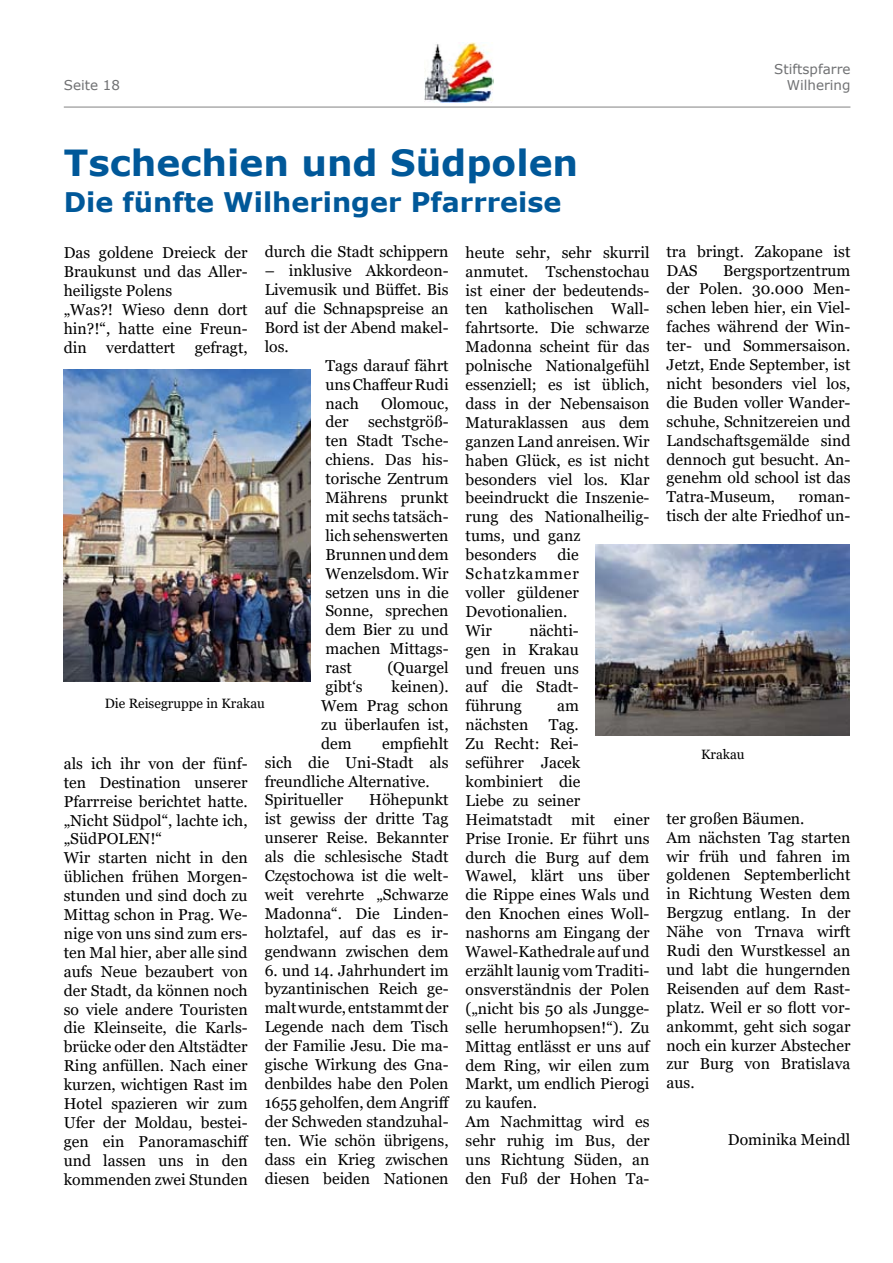
<style>
.page{position:relative;width:893px;height:1263px;background:#fff}
.page>*{position:absolute;margin:0;border:0;box-sizing:border-box;transform-origin:0 0}
.t1{font:700 36px "Verdana";color:#005899}
.t2{font:700 27px "Verdana";color:#005899}
.t3{font:15.75px/18.9px "Georgia";color:#000}
.t4{font:13.5px/16.2px "Verdana";color:#707173;text-align:right}
.t5{font:13.5px "Georgia";color:#000}
</style>
<div class="page">
<hr style="left:64px;top:107px;width:786px;height:1px;background:#000">
<img style="left:425px;top:43px;width:69px;height:60px">
<img style="left:64px;top:369px;width:247px;height:313px">
<img style="left:595px;top:544px;width:255px;height:191px">
<p class="t4" style="left:64px;top:77px;width:58px">Seite 18</p>
<p class="t4" style="left:774px;top:61px;width:78px">Stiftspfarre<br>Wilhering</p>
<h1 class="t1" style="left:64px;top:137px;width:516px">Tschechien und Südpolen</h1>
<h2 class="t2" style="left:64px;top:183px;width:499px">Die fünfte Wilheringer Pfarrreise</h2>
<p class="t3" style="left:265px;top:243px;width:185px">durch die Stadt schippern</p>
<p class="t3" style="left:265px;top:262px;width:185px;text-align:justify">– inklusive Akkordeon-Livemusik und Büffet. Bis auf die Schnapspreise an Bord ist der Abend makel&shy;los.</p>
<p class="t3" style="left:325px;top:356px;width:125px;text-align:justify">Tags darauf fährt uns Chaffeur Rudi nach</p>
<p class="t3" style="left:466px;top:243px;width:185px">heute sehr, sehr skurril anmutet. Tschenstochau ist einer der bedeutends&shy;ten katholischen Wall&shy;fahrtsorte. Die schwarze<br>Madonna scheint für das polnische Nationalgefühl essenziell; es ist üblich, dass in der Nebensaison<br>Maturaklassen aus dem ganzen Land anreisen. Wir haben Glück, es ist nicht besonders viel los. Klar beeindruckt die Inszenie&shy;rung des Nationalheilig&shy;tums, und ganz besonders</p>
<p class="t3" style="left:64px;top:244px;width:185px">Das goldene Dreieck der<br>Braukunst und das Aller&shy;heiligste Polens<br>„Was?! Wieso denn dort hin?!“, hatte eine Freun&shy;din verdattert gefragt,</p>
<p class="t3" style="left:325px;top:394px;width:125px;text-align:justify;text-indent:56px">Olomouc, der sechstgröß&shy;ten Stadt Tsche&shy;chiens. Das his&shy;torische Zentrum Mährens prunkt mit sechs tatsäch&shy;lich sehenswerten Brunnen und dem Wenzelsdom. Wir setzen uns in die Sonne, sprechen dem Bier zu und machen Mittags&shy;rast</p>
<p class="t3" style="left:466px;top:546px;width:115px;text-indent:92px">die<br>Schatzkammer voller güldener<br>Devotionalien.<br>Wir</p>
<p class="t3" style="left:466px;top:621px;width:115px;text-align:justify;text-indent:64px">nächti&shy;gen in Krakau und freuen uns auf die Stadt&shy;führung</p>
<p class="t3" style="left:387px;top:659px;width:63px">(Quargel</p>
<p class="t3" style="left:321px;top:677px;width:129px;text-align:justify;text-indent:70px">keinen).<br>Wem Prag schon zu überlaufen ist, dem</p>
<p class="t3" style="left:325px;top:677px;width:39px">gibt‘s</p>
<p class="t5" style="left:105px;top:696px;width:162px">Die Reisegruppe in Krakau</p>
<p class="t3" style="left:557px;top:697px;width:23px">am</p>
<p class="t3" style="left:466px;top:716px;width:64px">nächsten</p>
<p class="t3" style="left:466px;top:716px;width:185px;text-indent:83px">Tag.<br>Zu Recht: Rei-<br>seführer Jacek kombiniert die<br>Liebe zu seiner<br>Heimatstadt mit einer<br>Prise Ironie. Er führt uns durch die Burg auf dem<br>Wawel, klärt uns über die Rippe eines Wals und den Knochen eines Woll&shy;nashorns am Eingang der<br>Wawel-Kathedrale auf und erzählt launig vom Traditi&shy;onsverständnis der Polen („nicht bis 50 als Jungge&shy;selle herumhopsen!“). Zu<br>Mittag entlässt er uns auf dem Ring, wir eilen zum<br>Markt, um endlich Pierogi zu kaufen.<br>Am Nachmittag wird es sehr ruhig im Bus, der uns Richtung Süden, an den Fuß der Hohen Ta-</p>
<p class="t3" style="left:265px;top:734px;width:185px;text-indent:118px">empfiehlt sich die Uni-Stadt als freundliche Alternative.<br>Spiritueller</p>
<p class="t3" style="left:64px;top:754px;width:186px">als ich ihr von der fünf&shy;ten Destination unserer<br>Pfarrreise berichtet hatte. „Nicht Südpol“, lachte ich, „SüdPOLEN!“<br>Wir starten nicht in den üblichen frühen Morgen&shy;stunden und sind doch zu<br>Mittag schon in Prag. We&shy;nige von uns sind zum ers&shy;ten Mal hier, aber alle sind aufs Neue bezaubert von der Stadt, da können noch so viele andere Touristen die Kleinseite, die Karls&shy;brücke oder den Altstädter<br>Ring anfüllen. Nach einer kurzen, wichtigen Rast im<br>Hotel spazieren wir zum<br>Ufer der Moldau, bestei&shy;gen ein Panoramaschiff und lassen uns in den kommenden zwei Stunden</p>
<p class="t3" style="left:265px;top:791px;width:185px;text-align:justify;text-indent:105px">Höhepunkt ist gewiss der dritte Tag unserer Reise. Bekannter als die schlesische Stadt Częstochowa ist die welt&shy;weit verehrte „Schwarze Madonna“. Die Linden&shy;holztafel, auf das es ir&shy;gendwann zwischen dem</p>
<p class="t3" style="left:265px;top:961px;width:186px;text-align:justify">6. und 14. Jahrhundert im byzantinischen Reich ge&shy;malt wurde, entstammt der Legende nach dem Tisch der Familie Jesu. Die ma&shy;gische Wirkung des Gna&shy;denbildes habe den Polen 1655 geholfen, dem Angriff der Schweden standzuhal&shy;ten. Wie schön übrigens, dass ein Krieg zwischen diesen beiden Nationen</p>
<p class="t3" style="left:666px;top:242px;width:185px">tra bringt. Zakopane ist<br>DAS</p>
<p class="t3" style="left:666px;top:261px;width:185px;text-align:justify;text-indent:57px">Bergsportzentrum der Polen. 30.000 Men&shy;schen leben hier, ein Viel&shy;faches während der Win&shy;ter- und Sommersaison.<br>Jetzt, Ende September, ist nicht besonders viel los, die Buden voller Wander&shy;schuhe, Schnitzereien und Landschaftsgemälde sind dennoch gut besucht. An&shy;genehm old school ist das Tatra-Museum,</p>
<p class="t3" style="left:666px;top:488px;width:185px;text-align:right">roman-<br>tisch der alte Friedhof un-</p>
<p class="t5" style="left:701px;top:746px;width:45px">Krakau</p>
<p class="t3" style="left:666px;top:809px;width:185px">ter großen Bäumen.<br>Am nächsten Tag starten wir früh und fahren im goldenen Septemberlicht in Richtung Westen dem<br>Bergzug entlang. In der<br>Nähe von Trnava wirft<br>Rudi den Wurstkessel an und labt die hungernden<br>Reisenden auf dem Rast&shy;platz. Weil er so flott vor&shy;ankommt, geht sich sogar noch ein kurzer Abstecher zur Burg von Bratislava aus.</p>
<p class="t3" style="left:728px;top:1130px;width:124px">Dominika Meindl</p>
</div>
